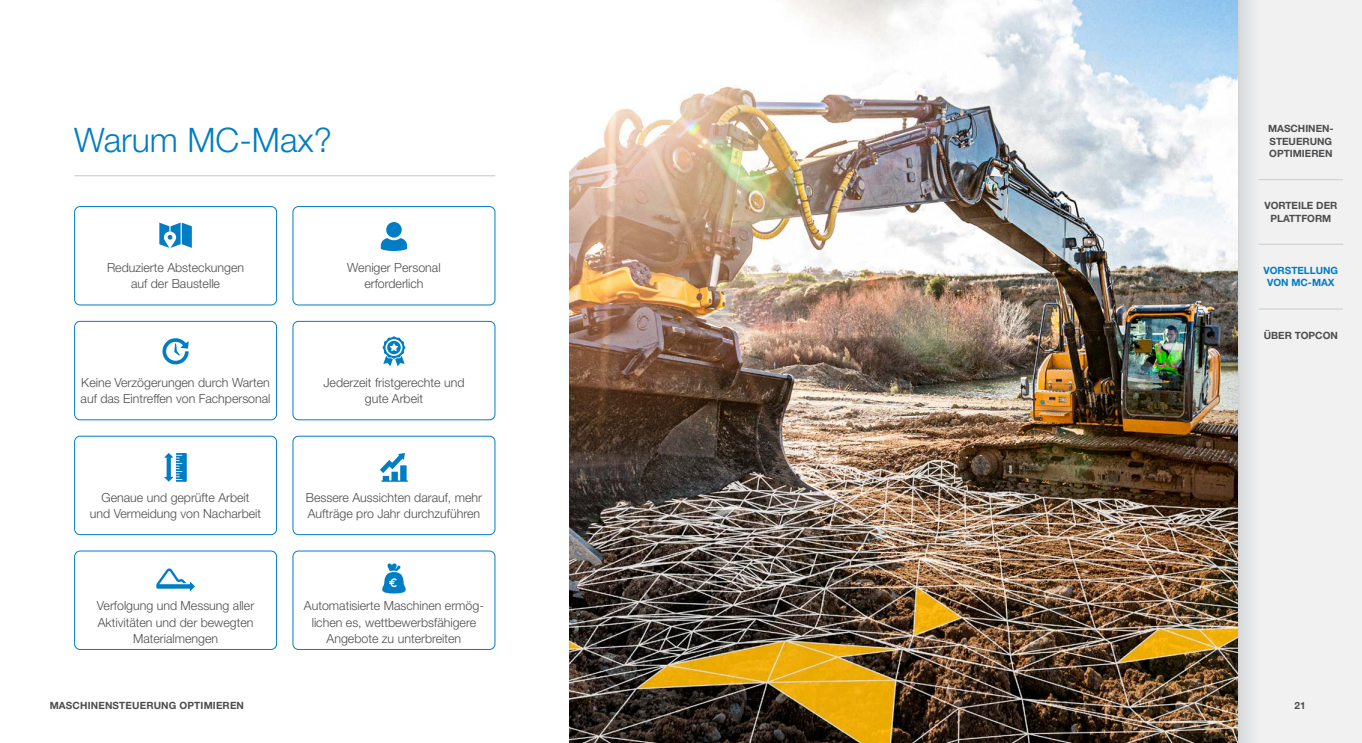
<style>
.page{position:relative;width:1362px;height:743px;background:#fff}
.page>*{position:absolute;margin:0;border:0;box-sizing:border-box;transform-origin:0 0}
.t1{font:300 33.75px "Helvetica Neue LT Std";color:#007dc5}
.t2{font:300 12.5px/16.2px "Helvetica Neue LT Std";color:#4d4d4f;text-align:center}
.t3{font:700 10px/12.5px "Helvetica Neue LT Std";color:#4d4d4f}
.t4{font:700 10px/12.5px "Helvetica Neue LT Std";color:#007dc5;text-align:center}
</style>
<div class="page">
<img style="left:569px;top:0;width:669px;height:742px">
<hr style="left:74px;top:175px;width:421px;height:1px;background:#d1d3d4">
<svg style="left:156px;top:568px;width:39px;height:23px"></svg>
<div style="left:74px;top:550px;width:203px;height:99px;border:1px solid #007dc5;border-radius:6px"></div>
<svg style="left:382px;top:563px;width:24px;height:30px"></svg>
<div style="left:292px;top:550px;width:203px;height:99px;border:1px solid #007dc5;border-radius:6px"></div>
<svg style="left:164px;top:453px;width:23px;height:28px"></svg>
<div style="left:74px;top:436px;width:203px;height:99px;border:1px solid #007dc5;border-radius:6px"></div>
<svg style="left:380px;top:453px;width:28px;height:28px"></svg>
<div style="left:292px;top:436px;width:203px;height:99px;border:1px solid #007dc5;border-radius:6px"></div>
<svg style="left:162px;top:338px;width:27px;height:27px"></svg>
<div style="left:74px;top:321px;width:203px;height:99px;border:1px solid #007dc5;border-radius:6px"></div>
<svg style="left:382px;top:336px;width:23px;height:30px"></svg>
<div style="left:292px;top:321px;width:203px;height:99px;border:1px solid #007dc5;border-radius:6px"></div>
<svg style="left:159px;top:222px;width:33px;height:26px"></svg>
<div style="left:74px;top:206px;width:203px;height:99px;border:1px solid #007dc5;border-radius:6px"></div>
<svg style="left:381px;top:222px;width:26px;height:29px"></svg>
<div style="left:292px;top:206px;width:203px;height:99px;border:1px solid #007dc5;border-radius:6px"></div>
<div style="left:1238px;top:0;width:123px;height:742px;background:#f1f1f2"></div>
<div style="left:1238px;top:0;width:24px;height:742px;background:#e6e7e8"></div>
<hr style="left:1238px;top:0;width:1px;height:742px;background:#d1d3d4">
<hr style="left:1258px;top:179px;width:84px;height:1px;background:#d1d3d4">
<hr style="left:1258px;top:244px;width:84px;height:1px;background:#d1d3d4">
<hr style="left:1258px;top:308px;width:84px;height:1px;background:#d1d3d4">
<h1 class="t1" style="left:74px;top:119px;width:259px">Warum MC-Max?</h1>
<p class="t2" style="left:107px;top:259px;width:139px">Reduzierte Absteckungen auf der Baustelle</p>
<p class="t2" style="left:347px;top:259px;width:95px">Weniger Personal erforderlich</p>
<p class="t2" style="left:81px;top:374px;width:191px;text-align:left">Keine Verzögerungen durch Warten auf das Eintreffen von Fachpersonal</p>
<p class="t2" style="left:323px;top:374px;width:142px">Jederzeit fristgerechte und gute Arbeit</p>
<p class="t2" style="left:90px;top:489px;width:173px">Genaue und geprüfte Arbeit und Vermeidung von Nacharbeit</p>
<p class="t2" style="left:306px;top:489px;width:178px;text-align:left">Bessere Aussichten darauf, mehr<br>Aufträge pro Jahr durchzuführen</p>
<p class="t2" style="left:97px;top:597px;width:159px">Verfolgung und Messung aller<br>Aktivitäten und der bewegten<br>Materialmengen</p>
<p class="t2" style="left:304px;top:597px;width:181px">Automatisierte Maschinen ermög&shy;lichen es, wettbewerbsfähigere<br>Angebote zu unterbreiten</p>
<p class="t3" style="left:1267px;top:122px;width:67px">MASCHINEN-<br>STEUERUNG<br>OPTIMIEREN</p>
<p class="t3" style="left:1264px;top:199px;width:74px;text-align:center">VORTEILE DER<br>PLATTFORM</p>
<p class="t4" style="left:1263px;top:264px;width:76px">VORSTELLUNG<br>VON MC-MAX</p>
<p class="t3" style="left:1263px;top:328px;width:76px">ÜBER TOPCON</p>
<p class="t3" style="left:50px;top:699px;width:196px">MASCHINENSTEUERUNG OPTIMIEREN</p>
<p class="t3" style="left:1294px;top:699px;width:13px">21</p>
</div>
